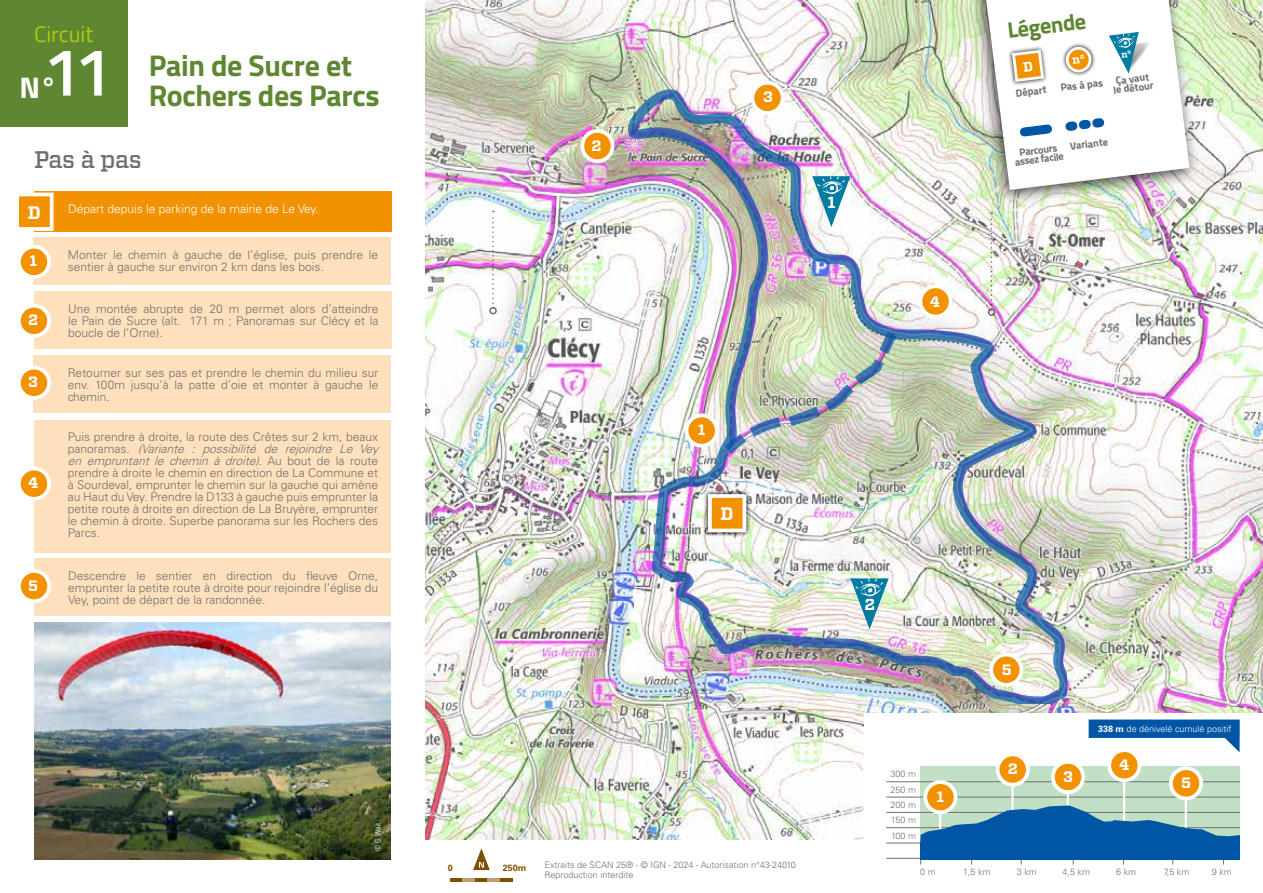
<style>
.page{position:relative;width:1263px;height:893px;background:#fff}
.page>*{position:absolute;margin:0;border:0;box-sizing:border-box;transform-origin:0 0}
.t1{font:600 67.5px "Titillium";color:#fff}
.t2{font:700 30px "Titillium";letter-spacing:-.01em;color:#5f8732}
.t3{font:700 29.85px "Titillium";color:#fff}
.t4{font:500 24px "Vitesse";letter-spacing:-.02em;color:#706f6f}
.t5{font:22.5px "Titillium";color:#afca0b}
.t6{font:700 22.5px "Titillium";color:#5f8732}
.t7{font:700 18px "Vitesse";color:#fff}
.t8{font:700 15.9px "Vitesse";color:#fff}
.t9{font:700 15px "Vitesse";color:#fff}
.t10{font:300 12px/12px "Univers LT Std";color:#706f6f;text-align:justify}
.t11{font:300 12px "Univers LT Std";color:#fff}
.t12{font:700 10.5px/9px "Titillium";color:#706f6f}
.t13{font:300 9px/15.3px "Univers LT Std";color:#706f6f}
.t14{font:300 9px "Univers LT Std";color:#fff}
.t15{font:700 9px "Univers LT Std";color:#7f4f00}
.t16{font:300 condensed 7.5px "Univers LT Std";color:#fff}
.s1{font-style:italic}
.s2{font-weight:700}
</style>
<div class="page">
<div style="left:0;top:0;width:127px;height:127px;background:#5f8732"></div>
<div style="left:34px;top:191px;width:357px;height:41px;background:#f39200"></div>
<div style="left:34px;top:237px;width:357px;height:48px;background:#fee0bc"></div>
<svg style="left:19px;top:192px;width:35px;height:39px"></svg>
<div style="left:34px;top:291px;width:357px;height:58px;background:#fee0bc"></div>
<div style="left:34px;top:355px;width:357px;height:58px;background:#fee0bc"></div>
<div style="left:34px;top:420px;width:357px;height:132px;background:#fee0bc"></div>
<div style="left:34px;top:558px;width:357px;height:58px;background:#fee0bc"></div>
<img style="left:34px;top:623px;width:356px;height:236px">
<img style="left:425px;top:0;width:838px;height:840px">
<img style="left:628px;top:89px;width:438px;height:615px">
<img style="left:725px;top:332px;width:171px;height:122px">
<div style="left:686px;top:415px;width:31px;height:31px;background:#f39200;border-radius:50%"></div>
<div style="left:685px;top:414px;width:34px;height:34px;border:4px solid #fff;border-radius:50%"></div>
<svg style="left:703px;top:489px;width:48px;height:48px"></svg>
<svg style="left:706px;top:492px;width:42px;height:42px"></svg>
<div style="left:582px;top:131px;width:31px;height:30px;background:#f39200;border-radius:50%"></div>
<div style="left:580px;top:129px;width:34px;height:34px;border:4px solid #fff;border-radius:50%"></div>
<div style="left:752px;top:83px;width:31px;height:30px;background:#f39200;border-radius:50%"></div>
<div style="left:750px;top:81px;width:34px;height:34px;border:4px solid #fff;border-radius:50%"></div>
<div style="left:920px;top:286px;width:31px;height:31px;background:#f39200;border-radius:50%"></div>
<div style="left:918px;top:284px;width:34px;height:34px;border:4px solid #fff;border-radius:50%"></div>
<div style="left:991px;top:655px;width:30px;height:30px;background:#f39200;border-radius:50%"></div>
<div style="left:989px;top:653px;width:34px;height:34px;border:4px solid #fff;border-radius:50%"></div>
<svg style="left:473px;top:848px;width:17px;height:22px"></svg>
<hr style="left:450px;top:878px;width:13px;height:4px;background:#7f4f00">
<hr style="left:463px;top:878px;width:12px;height:4px;background:#c19e70">
<hr style="left:475px;top:878px;width:13px;height:4px;background:#7f4f00">
<hr style="left:488px;top:878px;width:12px;height:4px;background:#c19e70">
<hr style="left:500px;top:878px;width:13px;height:4px;background:#7f4f00">
<svg style="left:812px;top:176px;width:38px;height:51px"></svg>
<svg style="left:850px;top:578px;width:39px;height:51px"></svg>
<svg style="left:492px;top:211px;width:2px;height:96px"></svg>
<div style="left:489px;top:307px;width:8px;height:7px;border:2px solid #706f6f;border-radius:50%"></div>
<div style="left:19px;top:247px;width:30px;height:30px;background:#f39200;border-radius:50%"></div>
<div style="left:17px;top:245px;width:34px;height:34px;border:4px solid #fff;border-radius:50%"></div>
<div style="left:19px;top:306px;width:30px;height:30px;background:#f39200;border-radius:50%"></div>
<div style="left:17px;top:304px;width:34px;height:34px;border:4px solid #fff;border-radius:50%"></div>
<div style="left:19px;top:368px;width:30px;height:30px;background:#f39200;border-radius:50%"></div>
<div style="left:17px;top:366px;width:34px;height:34px;border:4px solid #fff;border-radius:50%"></div>
<div style="left:19px;top:469px;width:30px;height:30px;background:#f39200;border-radius:50%"></div>
<div style="left:17px;top:467px;width:34px;height:34px;border:4px solid #fff;border-radius:50%"></div>
<div style="left:19px;top:571px;width:30px;height:30px;background:#f39200;border-radius:50%"></div>
<div style="left:17px;top:569px;width:34px;height:34px;border:4px solid #fff;border-radius:50%"></div>
<svg style="left:990px;top:212px;width:2px;height:96px"></svg>
<div style="left:988px;top:308px;width:7px;height:8px;border:2px solid #706f6f;border-radius:50%"></div>
<div style="left:965px;top:0;width:235px;height:206px;background:#000;opacity:.75"></div>
<div style="left:864px;top:713px;width:399px;height:180px;background:#fff"></div>
<div style="left:920px;top:766px;width:320px;height:92px;background:#c1dfc4"></div>
<hr style="left:886px;top:781px;width:34px;height:1px;background:#706f6f">
<hr style="left:920px;top:781px;width:320px;height:1px;background:#706f6f">
<hr style="left:886px;top:797px;width:34px;height:1px;background:#706f6f">
<hr style="left:920px;top:797px;width:320px;height:1px;background:#706f6f">
<hr style="left:886px;top:812px;width:34px;height:1px;background:#706f6f">
<hr style="left:886px;top:827px;width:34px;height:1px;background:#706f6f">
<hr style="left:886px;top:843px;width:34px;height:1px;background:#706f6f">
<hr style="left:886px;top:858px;width:34px;height:1px;background:#706f6f">
<svg style="left:1089px;top:719px;width:151px;height:33px"></svg>
<div style="left:925px;top:782px;width:30px;height:30px;background:#f39200;border-radius:50%"></div>
<div style="left:923px;top:780px;width:34px;height:34px;border:4px solid #fff;border-radius:50%"></div>
<hr style="left:1011px;top:786px;width:3px;height:51px;background:#fff">
<div style="left:997px;top:754px;width:31px;height:31px;background:#f39200;border-radius:50%"></div>
<div style="left:996px;top:752px;width:34px;height:34px;border:4px solid #fff;border-radius:50%"></div>
<hr style="left:1067px;top:794px;width:2px;height:77px;background:#fff">
<div style="left:1053px;top:762px;width:30px;height:30px;background:#f39200;border-radius:50%"></div>
<div style="left:1051px;top:760px;width:34px;height:34px;border:4px solid #fff;border-radius:50%"></div>
<hr style="left:1123px;top:782px;width:2px;height:51px;background:#fff">
<div style="left:1109px;top:750px;width:30px;height:30px;background:#f39200;border-radius:50%"></div>
<div style="left:1107px;top:748px;width:34px;height:34px;border:4px solid #fff;border-radius:50%"></div>
<hr style="left:1185px;top:800px;width:2px;height:78px;background:#fff">
<div style="left:1171px;top:768px;width:30px;height:30px;background:#f39200;border-radius:50%"></div>
<div style="left:1169px;top:766px;width:34px;height:34px;border:4px solid #fff;border-radius:50%"></div>
<div style="left:920px;top:842px;width:320px;height:17px;background:#0056a4"></div>
<svg style="left:920px;top:805px;width:320px;height:37px"></svg>
<svg style="left:986px;top:0;width:203px;height:190px"></svg>
<h3 class="t5" style="left:34px;top:18px;width:61px">Circuit</h3>
<h1 class="t1" style="left:43px;top:21px;width:70px">11</h1>
<h3 class="t3" style="left:19px;top:64px;width:39px">N°</h3>
<h2 class="t2" style="left:149px;top:43px;width:205px">Pain de Sucre et</h2>
<h2 class="t2" style="left:149px;top:73px;width:232px">Rochers des Parcs</h2>
<h3 class="t4" style="left:34px;top:144px;width:109px">Pas à pas</h3>
<h3 class="t7" style="left:28px;top:201px;width:15px">D</h3>
<p class="t9" style="left:29px;top:251px;width:9px">1</p>
<p class="t9" style="left:28px;top:310px;width:12px">2</p>
<p class="t9" style="left:28px;top:372px;width:11px">3</p>
<p class="t9" style="left:28px;top:473px;width:12px">4</p>
<p class="t9" style="left:28px;top:575px;width:11px">5</p>
<p class="t11" style="left:68px;top:201px;width:252px">Départ depuis le parking de la mairie de Le Vey.</p>
<p class="t10" style="left:68px;top:249px;width:312px">Monter le chemin à gauche de l’église, puis prendre le sentier à gauche sur environ 2 km dans les bois.</p>
<p class="t10" style="left:68px;top:302px;width:312px">Une montée abrupte de 20 m permet alors d’atteindre le Pain de Sucre (alt. 171 m ; Panoramas sur Clécy et la boucle de l’Orne).</p>
<p class="t10" style="left:68px;top:367px;width:312px">Retourner sur ses pas et prendre le chemin du milieu sur env. 100m jusqu’à la patte d’oie et monter à gauche le chemin.</p>
<p class="t10" style="left:68px;top:431px;width:316px;text-align:left">Puis prendre à droite, la route des Crêtes sur 2 km, beaux p a n o r a m a s . <span class="s1">(Variante : possibilité de rejoindre Le Vey en empruntant le chemin à droite)</span>. A u b o u t d e l a r o u t e prendre à droite le chemin en direction de La Commune et à Sourdeval, emprunter le chemin sur la gauche qui amène au Haut du Vey. Prendre la D133 à gauche puis emprunter la petite route à droite en direction de La Bruyère, emprunter le chemin à droite. Superbe panorama sur les Rochers des Parcs.</p>
<p class="t10" style="left:68px;top:569px;width:311px">Descendre le sentier en direction du fleuve Orne, emprunter la petite route à droite pour rejoindre l’église du Vey, point de départ de la randonnée.</p>
<p class="t16" style="left:373px;top:851px;width:30px;rotate:-90deg">© G. Wait</p>
<p class="t15" style="left:448px;top:863px;width:7px">0</p>
<p class="t9" style="left:591px;top:136px;width:12px">2</p>
<p class="t9" style="left:763px;top:86px;width:11px">3</p>
<h3 class="t8" style="left:827px;top:192px;width:10px">1</h3>
<p class="t9" style="left:930px;top:292px;width:12px">4</p>
<h3 class="t6" style="left:1005px;top:13px;width:81px;rotate:-7deg">Légende</h3>
<p class="t12" style="left:1015px;top:88px;width:32px;rotate:-7deg">Départ</p>
<p class="t12" style="left:1111px;top:76px;width:42px;text-indent:-52px;rotate:-7deg">Pas à pas Ça vaut le détour</p>
<p class="t12" style="left:1069px;top:141px;width:40px;rotate:-7deg">Variante</p>
<p class="t12" style="left:1013px;top:148px;width:50px;text-align:center;rotate:-7deg">Parcours assez facile</p>
<p class="t9" style="left:698px;top:420px;width:9px">1</p>
<h3 class="t7" style="left:721px;top:502px;width:15px">D</h3>
<p class="t15" style="left:503px;top:863px;width:25px">250m</p>
<p class="t13" style="left:545px;top:859px;width:253px;line-height:10.5px">Extraits de SCAN 25® - © IGN - 2024 - Autorisation n°43-24010<br>Reproduction interdite</p>
<h3 class="t8" style="left:864px;top:594px;width:12px">2</h3>
<p class="t13" style="left:890px;top:766px;width:27px;text-align:justify">300 m 250 m 200 m 150 m 100 m</p>
<p class="t9" style="left:937px;top:787px;width:9px">1</p>
<p class="t9" style="left:1002px;top:659px;width:11px">5</p>
<p class="t9" style="left:1008px;top:759px;width:12px">2</p>
<p class="t9" style="left:1063px;top:767px;width:11px">3</p>
<p class="t14" style="left:1098px;top:723px;width:135px"><span class="s2">338 m</span> de dénivelé cumulé positif</p>
<p class="t9" style="left:1119px;top:755px;width:12px">4</p>
<p class="t9" style="left:1181px;top:773px;width:11px">5</p>
<p class="t13" style="left:920px;top:864px;width:17px">0 m</p>
<p class="t13" style="left:963px;top:864px;width:29px">1,5 km</p>
<p class="t13" style="left:1017px;top:864px;width:22px">3 km</p>
<p class="t13" style="left:1062px;top:864px;width:29px">4,5 km</p>
<p class="t13" style="left:1116px;top:864px;width:22px">6 km</p>
<p class="t13" style="left:1164px;top:864px;width:27px">7,5 km</p>
<p class="t13" style="left:1212px;top:864px;width:22px">9 km</p>
</div>
